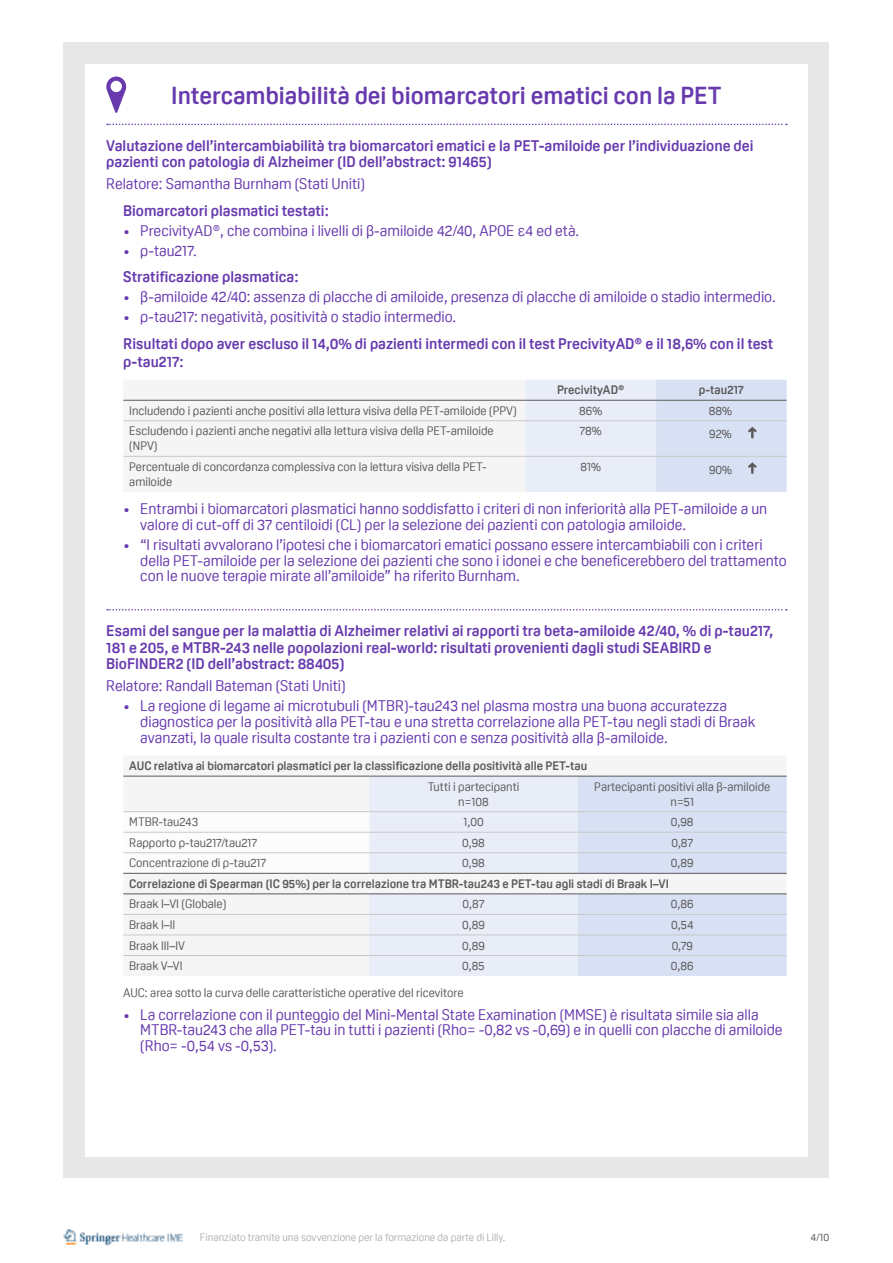
<style>
.page{position:relative;width:893px;height:1263px;background:#fff}
.page>*{position:absolute;margin:0;border:0;box-sizing:border-box;transform-origin:0 0}
.t1{font:700 24px "Oscine";color:#673aae}
.t2{font:15px/15.8px "Oscine";color:#673aae}
.t3{font:700 15px/16.5px "Oscine";color:#673aae}
.t4{font:12px/15px "Oscine";color:#5a5a5a}
.t5{font:700 12px "Oscine";color:#5a5a5a}
.t6{font:10.5px "Oscine";color:#b3b2b2}
.t7{font:10.5px "Oscine";color:#5a5a5a}
</style>
<div class="page">
<div style="left:64px;top:43px;width:765px;height:1135px;background:#e7e7e7"></div>
<img style="left:63px;top:1229px;width:120px;height:17px">
<div style="left:85px;top:64px;width:723px;height:1092px;background:#fff"></div>
<svg style="left:107px;top:124px;width:680px;height:1px"></svg>
<svg style="left:107px;top:609px;width:680px;height:1px"></svg>
<svg style="left:106px;top:77px;width:21px;height:36px"></svg>
<div style="left:111px;top:81px;width:11px;height:11px;background:#fff;border-radius:50%"></div>
<svg style="left:123px;top:380px;width:664px;height:112px"></svg>
<svg style="left:123px;top:775px;width:664px;height:1px"></svg>
<svg style="left:123px;top:777px;width:664px;height:199px"></svg>
<hr style="left:123px;top:811px;width:246px;height:1px;background:#c9c9c9">
<hr style="left:369px;top:811px;width:209px;height:1px;background:#c9c9c9">
<hr style="left:578px;top:811px;width:209px;height:1px;background:#c9c9c9">
<hr style="left:123px;top:832px;width:246px;height:1px;background:#c9c9c9">
<hr style="left:369px;top:832px;width:209px;height:1px;background:#c9c9c9">
<hr style="left:578px;top:832px;width:209px;height:1px;background:#c9c9c9">
<hr style="left:123px;top:852px;width:246px;height:1px;background:#c9c9c9">
<hr style="left:369px;top:852px;width:209px;height:1px;background:#c9c9c9">
<hr style="left:578px;top:852px;width:209px;height:1px;background:#c9c9c9">
<hr style="left:123px;top:914px;width:246px;height:1px;background:#c9c9c9">
<hr style="left:369px;top:914px;width:209px;height:1px;background:#c9c9c9">
<hr style="left:578px;top:914px;width:209px;height:1px;background:#c9c9c9">
<hr style="left:123px;top:934px;width:246px;height:1px;background:#c9c9c9">
<hr style="left:369px;top:934px;width:209px;height:1px;background:#c9c9c9">
<hr style="left:578px;top:934px;width:209px;height:1px;background:#c9c9c9">
<hr style="left:123px;top:955px;width:246px;height:1px;background:#c9c9c9">
<hr style="left:369px;top:955px;width:209px;height:1px;background:#c9c9c9">
<hr style="left:578px;top:955px;width:209px;height:1px;background:#c9c9c9">
<hr style="left:123px;top:776px;width:246px;height:1px;background:#5a5a5a">
<hr style="left:369px;top:776px;width:209px;height:1px;background:#5a5a5a">
<hr style="left:578px;top:776px;width:209px;height:1px;background:#5a5a5a">
<hr style="left:123px;top:873px;width:246px;height:1px;background:#5a5a5a">
<hr style="left:369px;top:873px;width:209px;height:1px;background:#5a5a5a">
<hr style="left:578px;top:873px;width:209px;height:1px;background:#5a5a5a">
<hr style="left:123px;top:893px;width:246px;height:1px;background:#5a5a5a">
<hr style="left:369px;top:893px;width:209px;height:1px;background:#5a5a5a">
<hr style="left:578px;top:893px;width:209px;height:1px;background:#5a5a5a">
<h1 class="t1" style="left:171px;top:82px;width:552px">Intercambiabilità dei biomarcatori ematici con la PET</h1>
<p class="t3" style="left:106px;top:137px;width:649px">Valutazione dell’intercambiabilità tra biomarcatori ematici e la PET-amiloide per l’individuazione dei pazienti con patologia di Alzheimer (ID dell’abstract: 91465)</p>
<p class="t2" style="left:106px;top:176px;width:260px">Relatore: Samantha Burnham (Stati Uniti)</p>
<p class="t3" style="left:123px;top:202px;width:207px">Biomarcatori plasmatici testati:</p>
<p class="t2" style="left:123px;top:223px;width:457px">• PrecivityAD®, che combina i livelli di β-amiloide 42/40, APOE ε4 ed età.</p>
<p class="t2" style="left:123px;top:243px;width:75px">• p-tau217.</p>
<p class="t3" style="left:123px;top:269px;width:177px">Stratificazione plasmatica:</p>
<p class="t2" style="left:123px;top:289px;width:654px">• β-amiloide 42/40: assenza di placche di amiloide, presenza di placche di amiloide o stadio intermedio.</p>
<p class="t2" style="left:123px;top:309px;width:334px">• p-tau217: negatività, positività o stadio intermedio.</p>
<p class="t3" style="left:123px;top:335px;width:651px;line-height:18px">Risultati dopo aver escluso il 14,0% di pazienti intermedi con il test PrecivityAD® e il 18,6% con il test p-tau217:</p>
<p class="t5" style="left:557px;top:383px;width:69px">PrecivityAD®</p>
<p class="t5" style="left:699px;top:383px;width:46px">p-tau217</p>
<p class="t4" style="left:129px;top:403px;width:389px">Includendo i pazienti anche positivi alla lettura visiva della PET-amiloide (PPV)</p>
<p class="t4" style="left:579px;top:403px;width:24px">86%</p>
<p class="t4" style="left:709px;top:403px;width:25px">88%</p>
<p class="t4" style="left:129px;top:424px;width:366px">Escludendo i pazienti anche negativi alla lettura visiva della PET-amiloide (NPV)</p>
<p class="t4" style="left:580px;top:424px;width:24px">78%</p>
<p class="t4" style="left:709px;top:427px;width:24px">92%</p>
<p class="t4" style="left:129px;top:459px;width:359px">Percentuale di concordanza complessiva con la lettura visiva della PET&shy;amiloide</p>
<p class="t4" style="left:581px;top:459px;width:22px">81%</p>
<p class="t4" style="left:709px;top:462px;width:24px">90%</p>
<p class="t2" style="left:140px;top:501px;width:628px;text-indent:-17px">• Entrambi i biomarcatori plasmatici hanno soddisfatto i criteri di non inferiorità alla PET-amiloide a un valore di cut-off di 37 centiloidi (CL) per la selezione dei pazienti con patologia amiloide.</p>
<p class="t2" style="left:140px;top:537px;width:648px;text-indent:-17px">• “I risultati avvalorano l’ipotesi che i biomarcatori ematici possano essere intercambiabili con i criteri della PET-amiloide per la selezione dei pazienti che sono i idonei e che beneficerebbero del trattamento con le nuove terapie mirate all’amiloide” ha riferito Burnham.</p>
<p class="t3" style="left:106px;top:622px;width:668px">Esami del sangue per la malattia di Alzheimer relativi ai rapporti tra beta-amiloide 42/40, % di p-tau217,<br>181 e 205, e MTBR-243 nelle popolazioni real-world: risultati provenienti dagli studi SEABIRD e<br>BioFINDER2 (ID dell’abstract: 88405)</p>
<p class="t2" style="left:106px;top:678px;width:241px">Relatore: Randall Bateman (Stati Uniti)</p>
<p class="t2" style="left:140px;top:698px;width:616px;text-indent:-17px">• La regione di legame ai microtubuli (MTBR)-tau243 nel plasma mostra una buona accuratezza diagnostica per la positività alla PET-tau e una stretta correlazione alla PET-tau negli stadi di Braak avanzati, la quale risulta costante tra i pazienti con e senza positività alla β-amiloide.</p>
<p class="t5" style="left:129px;top:759px;width:459px">AUC relativa ai biomarcatori plasmatici per la classificazione della positività alle PET-tau</p>
<p class="t4" style="left:428px;top:779px;width:93px;text-align:center">Tutti i partecipanti n=108</p>
<p class="t4" style="left:594px;top:779px;width:177px;text-align:center">Partecipanti positivi alla β-amiloide n=51</p>
<p class="t4" style="left:129px;top:814px;width:70px">MTBR-tau243</p>
<p class="t4" style="left:463px;top:814px;width:22px">1,00</p>
<p class="t4" style="left:671px;top:814px;width:24px">0,98</p>
<p class="t4" style="left:129px;top:835px;width:129px">Rapporto p-tau217/tau217</p>
<p class="t4" style="left:462px;top:835px;width:24px">0,98</p>
<p class="t4" style="left:671px;top:835px;width:23px">0,87</p>
<p class="t4" style="left:129px;top:856px;width:138px">Concentrazione di p-tau217</p>
<p class="t4" style="left:462px;top:856px;width:24px">0,98</p>
<p class="t4" style="left:671px;top:856px;width:24px">0,89</p>
<p class="t5" style="left:129px;top:877px;width:541px">Correlazione di Spearman (IC 95%) per la correlazione tra MTBR-tau243 e PET-tau agli stadi di Braak I–VI</p>
<p class="t4" style="left:129px;top:897px;width:98px">Braak I–VI (Globale)</p>
<p class="t4" style="left:463px;top:897px;width:23px">0,87</p>
<p class="t4" style="left:671px;top:897px;width:24px">0,86</p>
<p class="t4" style="left:129px;top:917px;width:48px">Braak I–II</p>
<p class="t4" style="left:462px;top:917px;width:24px">0,89</p>
<p class="t4" style="left:671px;top:917px;width:24px">0,54</p>
<p class="t4" style="left:129px;top:938px;width:57px">Braak III–IV</p>
<p class="t4" style="left:462px;top:938px;width:24px">0,89</p>
<p class="t4" style="left:672px;top:938px;width:23px">0,79</p>
<p class="t4" style="left:129px;top:958px;width:55px">Braak V–VI</p>
<p class="t4" style="left:462px;top:958px;width:24px">0,85</p>
<p class="t4" style="left:671px;top:958px;width:24px">0,86</p>
<p class="t4" style="left:123px;top:986px;width:342px">AUC: area sotto la curva delle caratteristiche operative del ricevitore</p>
<p class="t2" style="left:140px;top:1006px;width:644px;text-indent:-17px">• La correlazione con il punteggio del Mini-Mental State Examination (MMSE) è risultata simile sia alla<br>MTBR-tau243 che alla PET-tau in tutti i pazienti (Rho= -0,82 vs -0,69) e in quelli con placche di amiloide (Rho= -0,54 vs -0,53).</p>
<p class="t6" style="left:200px;top:1231px;width:307px">Finanziato tramite una sovvenzione per la formazione da parte di Lilly.</p>
<p class="t7" style="left:811px;top:1231px;width:20px">4/10</p>
</div>
